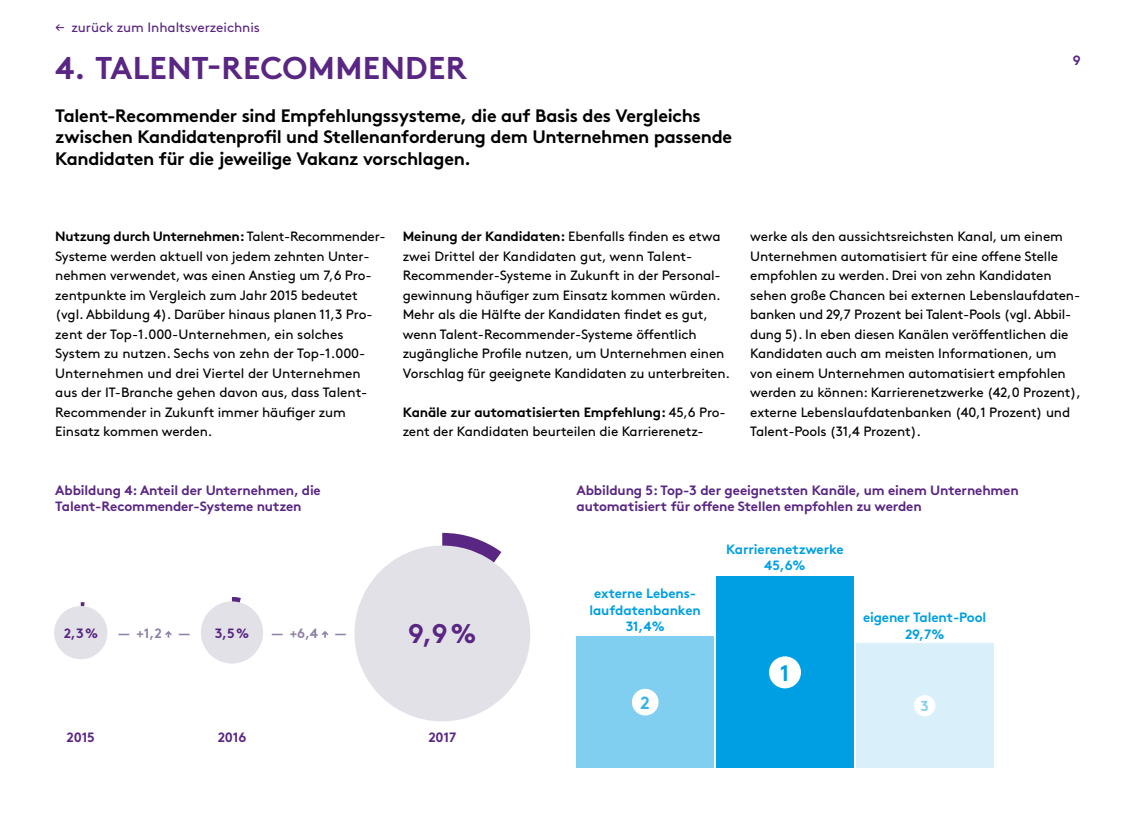
<style>
.page{position:relative;width:1136px;height:817px;background:#fff}
.page>*{position:absolute;margin:0;border:0;box-sizing:border-box;transform-origin:0 0}
.t1{font:700 31.5px "Brown Std";letter-spacing:.01em;color:#592683}
.t2{font:700 27px "Brown Std";color:#592683}
.t3{font:700 22.5px "Brown Std";color:#009fe3}
.t4{font:700 18px/21.6px "Brown Std";letter-spacing:-.02em;color:#000}
.t5{font:700 17.7px "Brown Std";color:#33b2e9}
.t6{font:700 14.4px "Brown Std";color:#80cff1}
.t7{font:13.5px "Brown Std";letter-spacing:-.01em;color:#000}
.t8{font:700 13.5px/16.2px "Brown Std";letter-spacing:-.01em;color:#592683}
.t9{font:700 13.5px "Brown Std";letter-spacing:-.01em;color:#000}
.t10{font:700 13.5px/16.5px "Brown Std";letter-spacing:-.01em;color:#009fe3;text-align:center}
.t11{font:13.5px "Brown Std";letter-spacing:-.005em;color:#592683}
.t12{font:700 13.5px "Brown Std";color:#9081a7}
.s1{font-weight:400}
</style>
<div class="page">
<svg style="left:54px;top:602px;width:53px;height:57px"></svg>
<svg style="left:201px;top:596px;width:62px;height:67px"></svg>
<svg style="left:354px;top:532px;width:176px;height:189px"></svg>
<svg style="left:165px;top:631px;width:7px;height:6px"></svg>
<svg style="left:321px;top:631px;width:7px;height:6px"></svg>
<div style="left:855px;top:643px;width:138px;height:124px;background:#d9f0fb"></div>
<div style="left:716px;top:576px;width:137px;height:191px;background:#009fe3"></div>
<div style="left:576px;top:636px;width:138px;height:131px;background:#80cff1"></div>
<div style="left:913px;top:695px;width:22px;height:21px;background:#fff;border-radius:50%"></div>
<div style="left:632px;top:688px;width:26px;height:27px;background:#fff;border-radius:50%"></div>
<div style="left:768px;top:656px;width:32px;height:32px;background:#fff;border-radius:50%"></div>
<p class="t11" style="left:55px;top:20px;width:206px">← zurück zum Inhaltsverzeichnis</p>
<h1 class="t1" style="left:55px;top:49px;width:413px">4. TALENT-RECOMMENDER</h1>
<p class="t4" style="left:55px;top:105px;width:678px">Talent-Recommender sind Empfehlungssysteme, die auf Basis des Vergleichs zwischen Kandidatenprofil und Stellenanforderung dem Unternehmen passende<br>Kandi daten für die jeweilige Vakanz vorschlagen.</p>
<p class="t8" style="left:1072px;top:53px;width:9px">9</p>
<p class="t9" style="left:55px;top:228px;width:332px">Nutzung durch Unternehmen: <span class="s1">Talent-Recommender-</span></p>
<p class="t9" style="left:403px;top:228px;width:319px">Meinung der Kandidaten: <span class="s1">Ebenfalls finden es etwa</span></p>
<p class="t7" style="left:750px;top:228px;width:314px">werke als den aussichtsreichsten Kanal, um einem</p>
<p class="t7" style="left:55px;top:248px;width:316px">Systeme werden aktuell von jedem zehnten Unter-</p>
<p class="t7" style="left:403px;top:248px;width:291px">zwei Drittel der Kandidaten gut, wenn Talent-</p>
<p class="t7" style="left:750px;top:248px;width:309px">Unternehmen automatisiert für eine offene Stelle</p>
<p class="t7" style="left:55px;top:267px;width:318px">nehmen verwendet, was einen Anstieg um 7,6 Pro-</p>
<p class="t7" style="left:403px;top:267px;width:319px">Recommender-Systeme in Zukunft in der Personal-</p>
<p class="t7" style="left:750px;top:267px;width:303px">empfohlen zu werden. Drei von zehn Kandidaten</p>
<p class="t7" style="left:55px;top:287px;width:304px">zentpunkte im Vergleich zum Jahr 2015 bedeutet</p>
<p class="t7" style="left:403px;top:287px;width:319px">gewinnung häufiger zum Einsatz kommen würden.</p>
<p class="t7" style="left:750px;top:287px;width:331px">sehen große Chancen bei externen Lebenslaufdaten-</p>
<p class="t7" style="left:55px;top:306px;width:319px">(vgl. Abbildung 4). Darüber hinaus planen 11,3 Pro-</p>
<p class="t7" style="left:403px;top:306px;width:307px">Mehr als die Hälfte der Kandidaten findet es gut,</p>
<p class="t7" style="left:750px;top:306px;width:322px">banken und 29,7 Prozent bei Talent-Pools (vgl. Abbil-</p>
<p class="t7" style="left:55px;top:326px;width:290px">zent der Top-1.000-Unternehmen, ein solches</p>
<p class="t7" style="left:403px;top:326px;width:295px">wenn Talent-Recommender-Systeme öffentlich</p>
<p class="t7" style="left:750px;top:326px;width:320px">dung 5). In eben diesen Kanälen veröffentlichen die</p>
<p class="t7" style="left:55px;top:345px;width:312px">System zu nutzen. Sechs von zehn der Top-1.000-</p>
<p class="t7" style="left:403px;top:345px;width:323px">zugängliche Profile nutzen, um Unternehmen einen</p>
<p class="t7" style="left:750px;top:345px;width:308px">Kandidaten auch am meisten Informationen, um</p>
<p class="t7" style="left:55px;top:365px;width:307px">Unternehmen und drei Viertel der Unternehmen</p>
<p class="t7" style="left:403px;top:365px;width:329px">Vorschlag für geeignete Kandidaten zu unterbreiten.</p>
<p class="t7" style="left:750px;top:365px;width:317px">von einem Unternehmen automatisiert empfohlen</p>
<p class="t7" style="left:55px;top:384px;width:313px">aus der IT-Branche gehen davon aus, dass Talent-</p>
<p class="t7" style="left:750px;top:384px;width:332px">werden zu können: Karrierenetzwerke (42,0 Prozent),</p>
<p class="t7" style="left:55px;top:404px;width:292px">Recommender in Zukunft immer häufiger zum</p>
<p class="t9" style="left:403px;top:403px;width:324px">Kanäle zur automatisierten Empfehlung: <span class="s1">45,6 Pro-</span></p>
<p class="t7" style="left:750px;top:404px;width:321px">externe Lebenslaufdatenbanken (40,1 Prozent) und</p>
<p class="t7" style="left:55px;top:423px;width:158px">Einsatz kommen werden.</p>
<p class="t7" style="left:403px;top:423px;width:302px">zent der Kandidaten beurteilen die Karrierenetz-</p>
<p class="t7" style="left:750px;top:423px;width:172px">Talent- Pools (31,4 Prozent).</p>
<p class="t8" style="left:55px;top:481px;width:267px">Abbildung 4: Anteil der Unternehmen, die<br>Talent-Recommender-Systeme nutzen</p>
<p class="t8" style="left:64px;top:625px;width:36px">2,3 %</p>
<p class="t12" style="left:118px;top:625px;width:73px">— +1,2 —</p>
<p class="t8" style="left:215px;top:625px;width:36px">3,5 %</p>
<p class="t12" style="left:272px;top:625px;width:48px">— +6,4</p>
<p class="t2" style="left:335px;top:617px;width:143px"><sup>—</sup> 9,9 %</p>
<p class="t8" style="left:67px;top:729px;width:30px">2015</p>
<p class="t8" style="left:218px;top:729px;width:30px">2016</p>
<p class="t8" style="left:428px;top:729px;width:29px">2017</p>
<p class="t8" style="left:576px;top:482px;width:443px">Abbildung 5: Top-3 der geeignetsten Kanäle, um einem Unternehmen automatisiert für offene Stellen empfohlen zu werden</p>
<p class="t10" style="left:589px;top:585px;width:113px">externe Lebens&shy;laufdatenbanken<br>31,4%</p>
<p class="t10" style="left:726px;top:540px;width:119px">Karrierenetzwerke<br>45,6%</p>
<p class="t3" style="left:779px;top:659px;width:11px">1</p>
<p class="t10" style="left:862px;top:609px;width:125px">eigener Talent-Pool<br>29,7%</p>
<p class="t5" style="left:640px;top:691px;width:11px">2</p>
<p class="t6" style="left:920px;top:697px;width:10px">3</p>
</div>
